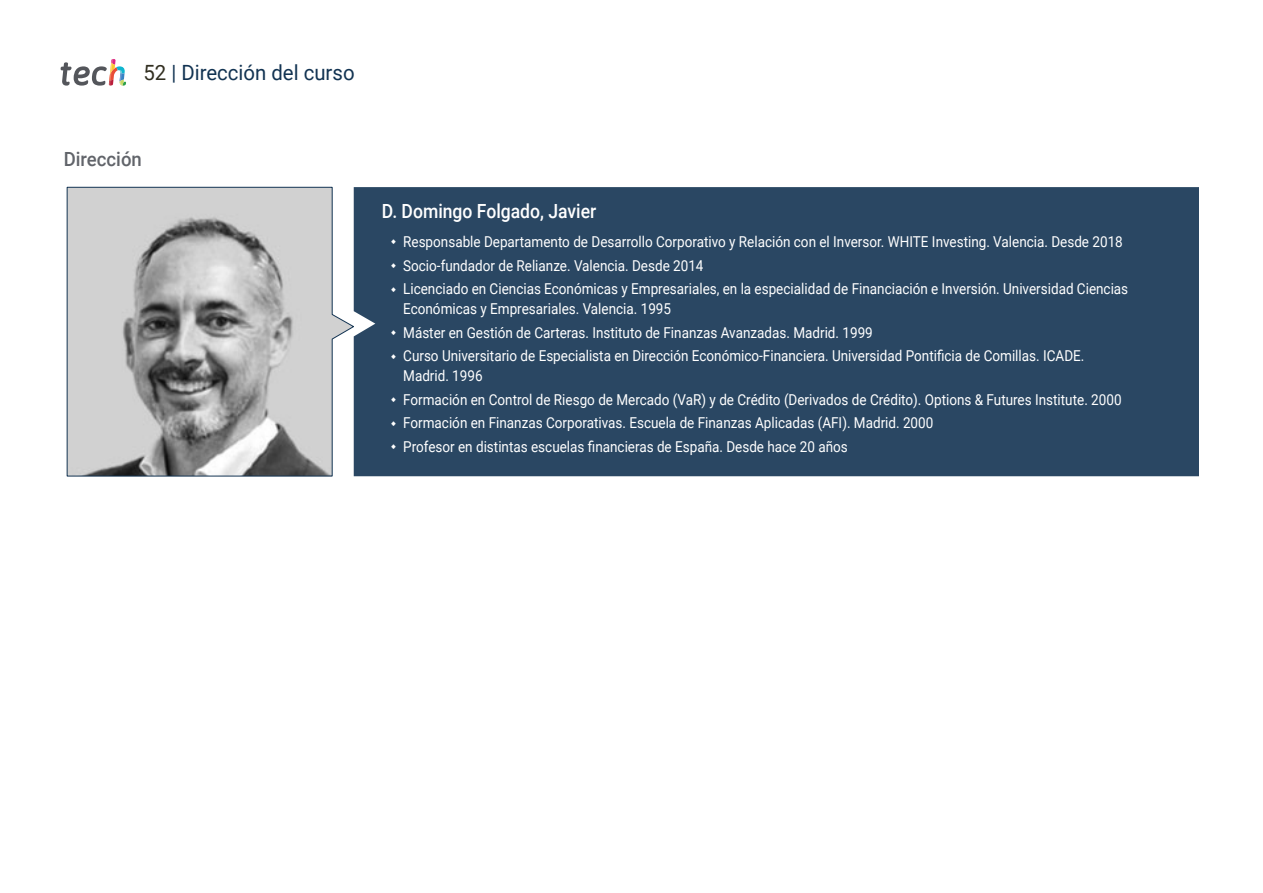
<style>
.page{position:relative;width:1263px;height:893px;background:#fff}
.page>*{position:absolute;margin:0;border:0;box-sizing:border-box;transform-origin:0 0}
.t1{font:21px "Roboto";color:#123352}
.t2{font:500 19.5px "Roboto";color:#fff;scale:.9 1}
.t3{font:500 19.5px "Roboto";color:#61646a;scale:.95 1}
.t4{font:15px/23.7px "Roboto";color:#fff;scale:.9 1}
.s1{color:#312e20}
</style>
<div class="page">
<svg style="left:61px;top:59px;width:65px;height:27px"></svg>
<div style="left:354px;top:187px;width:845px;height:289px;background:#2a4763"></div>
<svg style="left:67px;top:187px;width:287px;height:289px;background:#b9b9b9"></svg>
<svg style="left:391px;top:239px;width:5px;height:5px"></svg>
<svg style="left:391px;top:263px;width:5px;height:5px"></svg>
<svg style="left:391px;top:287px;width:5px;height:5px"></svg>
<svg style="left:391px;top:330px;width:5px;height:5px"></svg>
<svg style="left:391px;top:354px;width:5px;height:5px"></svg>
<svg style="left:391px;top:397px;width:5px;height:5px"></svg>
<svg style="left:391px;top:421px;width:5px;height:5px"></svg>
<svg style="left:391px;top:444px;width:5px;height:5px"></svg>
<h1 class="t1" style="left:144px;top:57px;width:213px"><span class="s1">52</span> | Dirección del curso</h1>
<h2 class="t3" style="left:64px;top:145px;width:84px">Dirección</h2>
<h2 class="t2" style="left:382px;top:197px;width:240px">D. Domingo Folgado, Javier</h2>
<p class="t4" style="left:403px;top:229px;width:807px">Responsable Departamento de Desarrollo Corporativo y Relación con el Inversor. WHITE Investing. Valencia. Desde 2018<br>Socio-fundador de Relianze. Valencia. Desde 2014<br>Licenciado en Ciencias Económicas y Empresariales, en la especialidad de Financiación e Inversión. Universidad Ciencias</p>
<p class="t4" style="left:403px;top:296px;width:758px">Económicas y Empresariales. Valencia. 1995<br>Máster en Gestión de Carteras. Instituto de Finanzas Avanzadas. Madrid. 1999<br>Curso Universitario de Especialista en Dirección Económico-Financiera. Universidad Pontificia de Comillas. ICADE.</p>
<p class="t4" style="left:403px;top:363px;width:800px">Madrid. 1996<br>Formación en Control de Riesgo de Mercado (VaR) y de Crédito (Derivados de Crédito). Options &amp; Futures Institute. 2000<br>Formación en Finanzas Corporativas. Escuela de Finanzas Aplicadas (AFI). Madrid. 2000<br>Profesor en distintas escuelas financieras de España. Desde hace 20 años</p>
</div>
